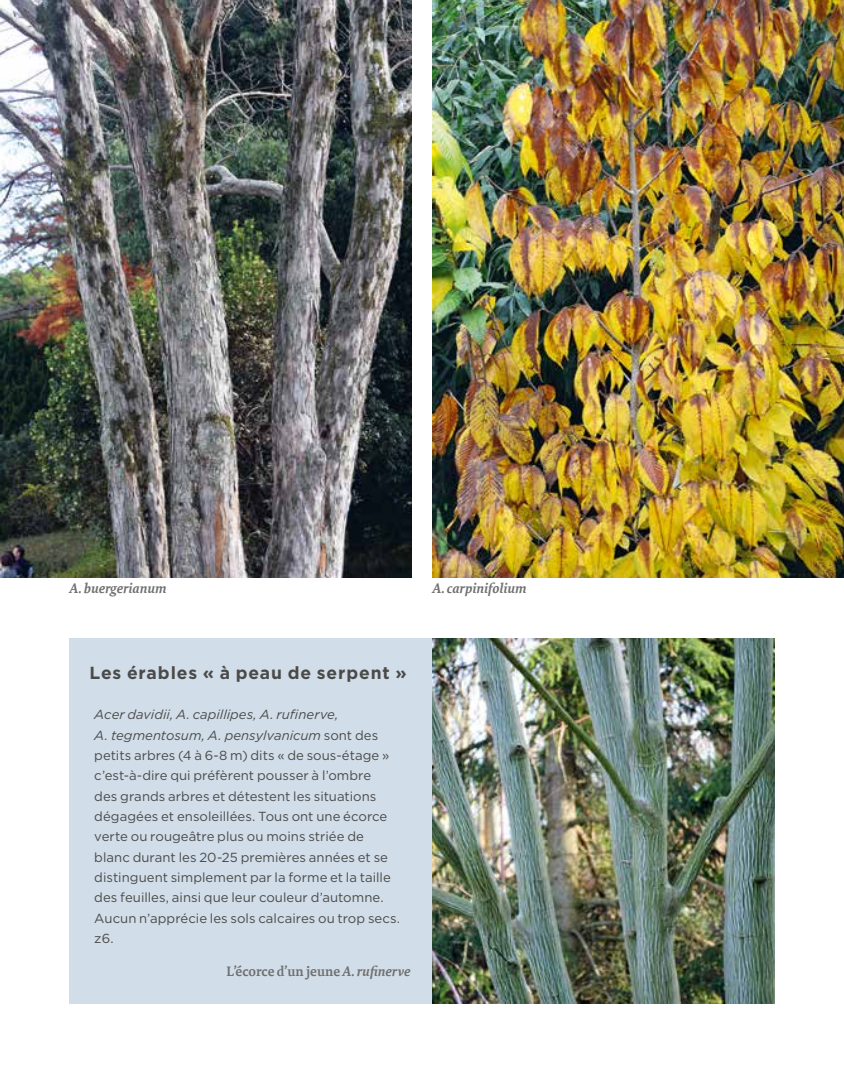
<style>
.page{position:relative;width:844px;height:1092px;background:#fff}
.page>*{position:absolute;margin:0;border:0;box-sizing:border-box;transform-origin:0 0}
.t1{font:700 17.5px "Gotham HTF";letter-spacing:.05em;color:#4a4a49}
.t2{font:italic 600 14px "Tundra Offc";color:#706f6f}
.t3{font:600 14px "Tundra Offc";color:#706f6f}
.t4{font:13.12px/20.3px "Gotham HTF";letter-spacing:.005em;color:#4a4a49}
.s1{font-style:italic}
</style>
<div class="page">
<img style="left:0;top:0;width:411px;height:577px">
<img style="left:432px;top:0;width:411px;height:577px">
<div style="left:69px;top:638px;width:705px;height:365px;background:#d1dde9"></div>
<img style="left:432px;top:638px;width:342px;height:365px">
<p class="t2" style="left:69px;top:580px;width:99px">A. buergerianum</p>
<p class="t2" style="left:432px;top:580px;width:96px">A. carpinifolium</p>
<h1 class="t1" style="left:89px;top:662px;width:319px">Les érables « à peau de serpent »</h1>
<p class="t4" style="left:94px;top:704px;width:307px"><span class="s1">Acer davidii, A. capillipes, A. rufinerve,<br>A. tegmentosum, A. pensylvanicum</span> sont des petits arbres (4 à 6-8 m) dits « de sous-étage » c’est-à-dire qui préfèrent pousser à l’ombre<br>des grands arbres et détestent les situations dégagées et ensoleillées. Tous ont une écorce verte ou rougeâtre plus ou moins striée de blanc durant les 20-25 premières années et se distinguent simplement par la forme et la taille des feuilles, ainsi que leur couleur d’automne.<br>Aucun n’apprécie les sols calcaires ou trop secs. z6.</p>
<p class="t3" style="left:226px;top:962px;width:185px">L’écorce d’un jeune <span class="s1">A. rufinerve</span></p>
</div>
